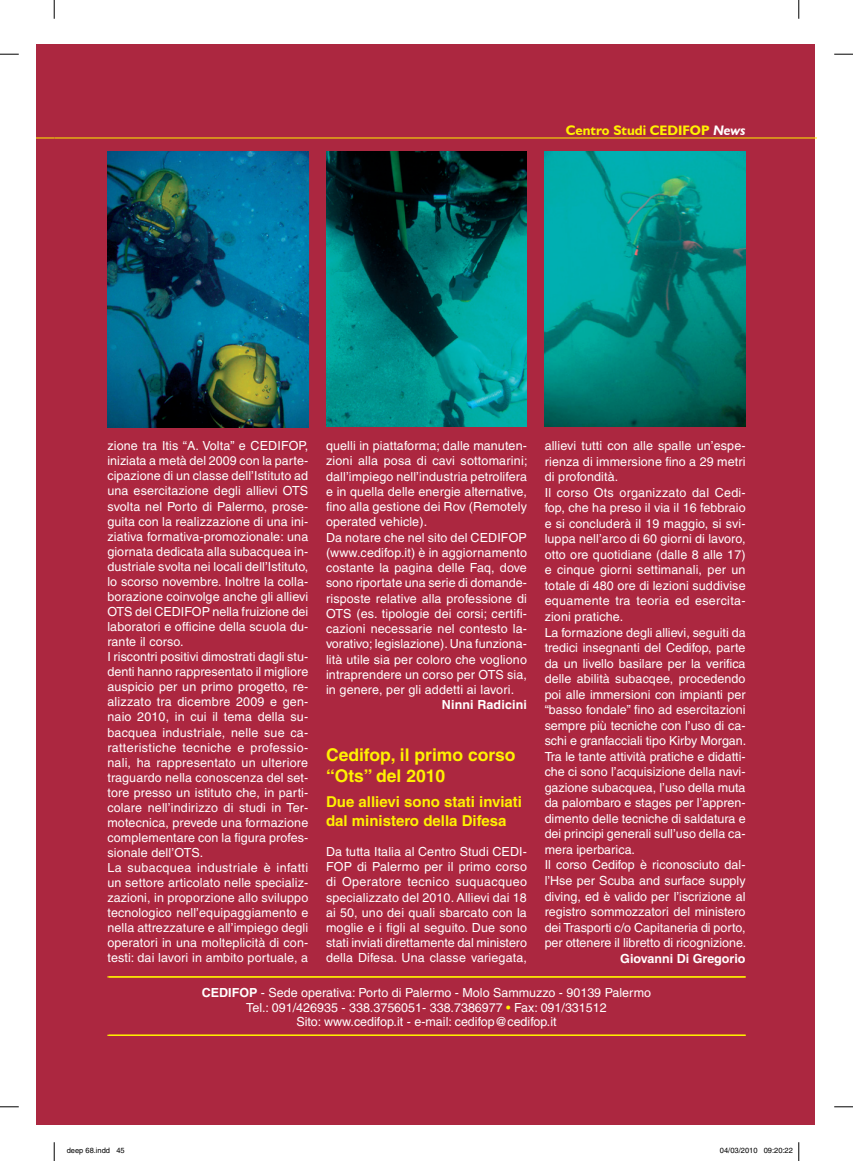
<style>
.page{position:relative;width:853px;height:1161px;background:#fff}
.page>*{position:absolute;margin:0;border:0;box-sizing:border-box;transform-origin:0 0}
.t1{font:700 17.5px/21.2px "Helvetica";color:#fff101}
.t2{font:700 15px/18.2px "Helvetica";color:#fff101}
.t3{font:700 13.75px "Humanist 521 BT";color:#fff101}
.t4{font:12.5px/15.1px "Helvetica";letter-spacing:.01em;color:#fff}
.t5{font:700 12.5px "Helvetica";color:#fff}
.t6{font:7.5px "Helvetica";color:#000}
.s1{font-style:italic;color:#fff}
.s2{font-weight:700}
.s3{color:#fff101}
</style>
<div class="page">
<div style="left:36px;top:44px;width:18px;height:1080px;background:#ac2740"></div>
<svg style="left:36px;top:138px;width:18px;height:1px"></svg>
<div style="left:54px;top:44px;width:760px;height:1080px;background:#ac2740"></div>
<hr style="left:107px;top:976px;width:638px;height:1px;background:#fff101">
<hr style="left:107px;top:1034px;width:638px;height:2px;background:#fff101">
<hr style="left:54px;top:138px;width:762px;height:1px;background:#fff101">
<img style="left:107px;top:152px;width:201px;height:275px">
<img style="left:544px;top:152px;width:201px;height:275px">
<img style="left:326px;top:152px;width:201px;height:275px">
<svg style="left:0;top:53px;width:19px;height:2px"></svg>
<svg style="left:834px;top:53px;width:18px;height:2px"></svg>
<svg style="left:0;top:1106px;width:19px;height:1px"></svg>
<svg style="left:834px;top:1106px;width:18px;height:1px"></svg>
<svg style="left:53px;top:0;width:2px;height:19px"></svg>
<svg style="left:53px;top:1142px;width:2px;height:19px"></svg>
<svg style="left:798px;top:0;width:1px;height:19px"></svg>
<svg style="left:798px;top:1142px;width:1px;height:19px"></svg>
<p class="t3" style="left:566px;top:121px;width:181px">Centro Studi CEDIFOP <span class="s1">News</span></p>
<p class="t4" style="left:107px;top:438px;width:202px">zione tra Itis “A. Volta” e CEDIFOP, iniziata a metà del 2009 con la parte&shy;cipazione di un classe dell’Istituto ad una esercitazione degli allievi OTS svolta nel Porto di Palermo, prose&shy;guita con la realizzazione di una ini&shy;ziativa formativa-promozionale: una giornata dedicata alla subacquea in&shy;dustriale svolta nei locali dell’Istituto, lo scorso novembre. Inoltre la colla&shy;borazione coinvolge anche gli allievi OTS del CEDIFOP nella fruizione dei laboratori e officine della scuola du&shy;rante il corso.<br>I riscontri positivi dimostrati dagli stu&shy;denti hanno rappresentato il migliore auspicio per un primo progetto, re&shy;alizzato tra dicembre 2009 e gen&shy;naio 2010, in cui il tema della su&shy;bacquea industriale, nelle sue ca&shy;ratteristiche tecniche e professio&shy;nali, ha rappresentato un ulteriore traguardo nella conoscenza del set&shy;tore presso un istituto che, in parti&shy;colare nell’indirizzo di studi in Ter&shy;motecnica, prevede una formazione complementare con la figura profes&shy;sionale dell’OTS.<br>La subacquea industriale è infatti un settore articolato nelle specializ&shy;zazioni, in proporzione allo sviluppo tecnologico nell’equipaggiamento e nella attrezzature e all’impiego degli operatori in una molteplicità di con&shy;testi: dai lavori in ambito portuale, a</p>
<p class="t4" style="left:326px;top:438px;width:203px">quelli in piattaforma; dalle manuten&shy;zioni alla posa di cavi sottomarini; dall’impiego nell’industria petrolifera e in quella delle energie alternative, fino alla gestione dei Rov (Remotely operated vehicle).<br>Da notare che nel sito del CEDIFOP (www.cedifop.it) è in aggiornamento costante la pagina delle Faq, dove sono riportate una serie di domande&shy;risposte relative alla professione di OTS (es. tipologie dei corsi; certifi&shy;cazioni necessarie nel contesto la&shy;vorativo; legislazione). Una funziona&shy;lità utile sia per coloro che vogliono intraprendere un corso per OTS sia, in genere, per gli addetti ai lavori.</p>
<p class="t5" style="left:442px;top:697px;width:86px">Ninni Radicini</p>
<h1 class="t1" style="left:326px;top:743px;width:191px">Cedifop, il primo corso “Ots” del 2010</h1>
<p class="t2" style="left:326px;top:792px;width:197px">Due allievi sono stati inviati dal ministero della Difesa</p>
<p class="t4" style="left:326px;top:844px;width:202px">Da tutta Italia al Centro Studi Cedi - fop</p>
<p class="t4" style="left:326px;top:859px;width:202px;text-align:justify;text-indent:31px">di Palermo per il primo corso di Operatore tecnico suquacqueo specializzato del 2010. Allievi dai 18 ai 50, uno dei quali sbarcato con la moglie e i figli al seguito. Due sono stati inviati direttamente dal ministero della Difesa. Una classe variegata,</p>
<p class="t4" style="left:544px;top:438px;width:203px;line-height:15.5px">allievi tutti con alle spalle un’espe&shy;rienza di immersione fino a 29 metri di profondità.<br>Il corso Ots organizzato dal Cedi&shy;fop, che ha preso il via il 16 febbraio e si concluderà il 19 maggio, si svi&shy;luppa nell’arco di 60 giorni di lavoro, otto ore quotidiane (dalle 8 alle 17) e cinque giorni settimanali, per un totale di 480 ore di lezioni suddivise equamente tra teoria ed esercita&shy;zioni pratiche.<br>La formazione degli allievi, seguiti da tredici insegnanti del Cedifop, parte da un livello basilare per la verifica delle abilità subacqee, procedendo poi alle immersioni con impianti per “basso fondale” fino ad esercitazioni sempre più tecniche con l’uso di ca&shy;schi e granfacciali tipo Kirby Morgan.<br>Tra le tante attività pratiche e didatti&shy;che ci sono l’acquisizione della navi&shy;gazione subacquea, l’uso della muta da palombaro e stages per l’appren&shy;dimento delle tecniche di saldatura e dei principi generali sull’uso della ca&shy;mera iperbarica.<br>Il corso Cedifop è riconosciuto dal&shy;l’Hse per Scuba and surface supply diving, ed è valido per l’iscrizione al registro sommozzatori del ministero dei Trasporti c/o Capitaneria di porto, per ottenere il libretto di ricognizione.</p>
<p class="t5" style="left:620px;top:950px;width:127px">Giovanni Di Gregorio</p>
<p class="t4" style="left:202px;top:985px;width:450px;text-align:center"><span class="s2">CEDIFOP</span> - Sede operativa: Porto di Palermo - Molo Sammuzzo - 90139 Palermo<br>Tel.: 091/426935 - 338.3756051- 338.7386977 <span class="s3">•</span> Fax: 091/331512</p>
<p class="t4" style="left:296px;top:1013px;width:262px">Sito: www.cedifop.it - e-mail: cedifop@cedifop.it</p>
<p class="t6" style="left:67px;top:1146px;width:59px">deep 68.indd 45</p>
<p class="t6" style="left:720px;top:1146px;width:74px">04/03/2010 09:20:22</p>
</div>
